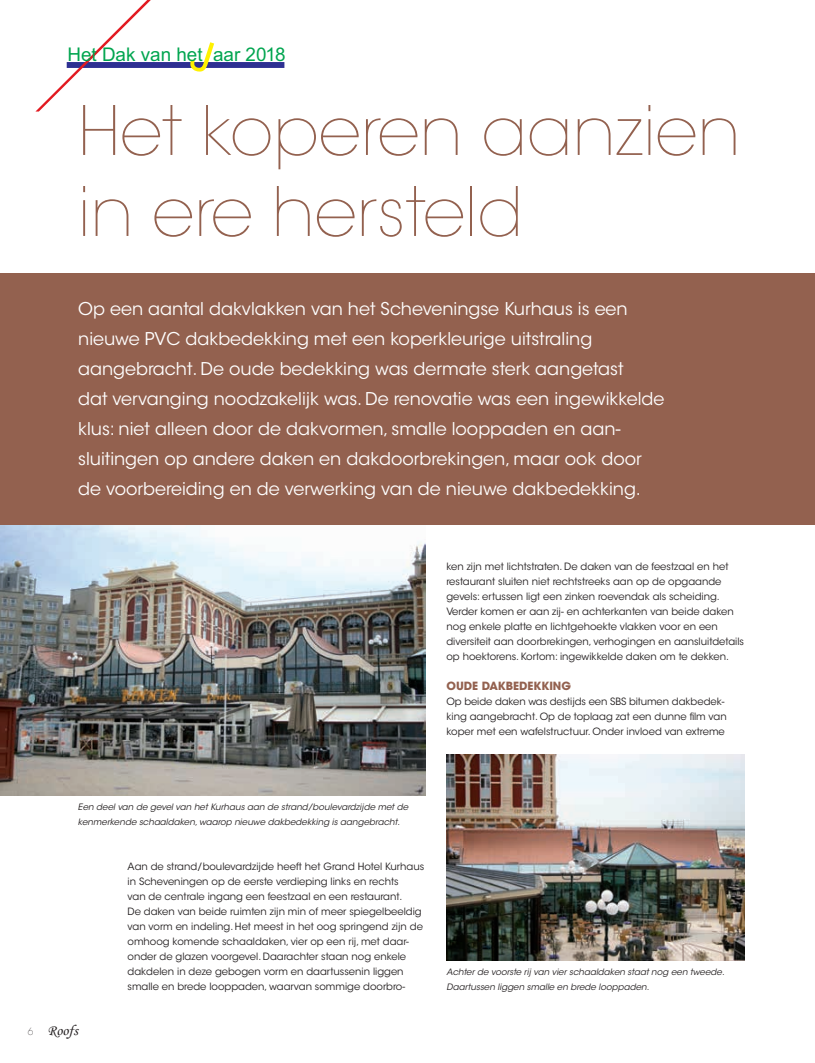
<style>
.page{position:relative;width:815px;height:1063px;background:#fff}
.page>*{position:absolute;margin:0;border:0;box-sizing:border-box;transform-origin:0 0}
.t1{font:200 67.5px/81px "ITC Avant Garde Std";color:#93614f}
.t2{font:18.88px "Arial";color:#00a54f}
.t3{font:17.5px/30px "ITC Avant Garde Std";color:#fff}
.t4{font:15px "Monotype Corsiva";color:#231f20}
.t5{font:700 11.25px "ITC Avant Garde Std";color:#93614f}
.t6{font:10px/15px "ITC Avant Garde Std";color:#231f20}
.t7{font:italic 8.75px/15px "ITC Avant Garde Std";color:#231f20}
.s1{font-family:"ITC Avant Garde Std";font-weight:200;font-size:10px}
</style>
<div class="page">
<div style="left:0;top:273px;width:815px;height:252px;background:#93614f"></div>
<div style="left:67px;top:62px;width:217px;height:6px;background:#2e3092"></div>
<svg style="left:35px;top:0;width:116px;height:112px"></svg>
<img style="left:0;top:525px;width:425px;height:270px">
<img style="left:446px;top:755px;width:298px;height:205px">
<h2 class="t2" style="left:67px;top:42px;width:220px">Het Dak van het aar 2018</h2>
<h1 class="t1" style="left:78px;top:92px;width:664px">Het koperen aanzien in ere hersteld</h1>
<p class="t3" style="left:78px;top:294px;width:588px">Op een aantal dakvlakken van het Scheveningse Kurhaus is een nieuwe PVC dakbedekking met een koperkleurige uitstraling aangebracht. De oude bedekking was dermate sterk aangetast<br>dat vervanging noodzakelijk was. De renovatie was een ingewikkelde klus: niet alleen door de dakvormen, smalle looppaden en aan&shy;sluitingen op andere daken en dakdoorbrekingen, maar ook door de voorbereiding en de verwerking van de nieuwe dakbedekking.</p>
<p class="t6" style="left:446px;top:559px;width:299px">ken zijn met lichtstraten. De daken van de feestzaal en het restaurant sluiten niet rechtstreeks aan op de opgaande gevels: ertussen ligt een zinken roevendak als scheiding.<br>Verder komen er aan zij- en achterkanten van beide daken nog enkele platte en lichtgehoekte vlakken voor en een diversiteit aan doorbrekingen, verhogingen en aansluitdetails op hoektorens. Kortom: ingewikkelde daken om te dekken.</p>
<p class="t5" style="left:446px;top:679px;width:126px">OUDE DAKBEDEKKING</p>
<p class="t6" style="left:446px;top:694px;width:282px">Op beide daken was destijds een SBS bitumen dakbedek&shy;king aangebracht. Op de toplaag zat een dunne film van koper met een wafelstructuur. Onder invloed van extreme</p>
<p class="t7" style="left:78px;top:800px;width:332px">Een deel van de gevel van het Kurhaus aan de strand/boulevardzijde met de kenmerkende schaaldaken, waarop nieuwe dakbedekking is aangebracht.</p>
<h3 class="t4" style="left:28px;top:1021px;width:51px"><span class="s1">6</span> Roofs</h3>
<p class="t6" style="left:128px;top:859px;width:298px">Aan de strand/boulevardzijde heeft het Grand Hotel Kurhaus in Scheveningen op de eerste verdieping links en rechts<br>van de centrale ingang een feestzaal en een restaurant.<br>De daken van beide ruimten zijn min of meer spiegelbeeldig van vorm en indeling. Het meest in het oog springend zijn de omhoog komende schaaldaken, vier op een rij, met daar&shy;onder de glazen voorgevel. Daarachter staan nog enkele dakdelen in deze gebogen vorm en daartussenin liggen smalle en brede looppaden, waarvan sommige doorbro-</p>
<p class="t7" style="left:446px;top:965px;width:280px">Achter de voorste rij van vier schaaldaken staat nog een tweede.<br>Daartussen liggen smalle en brede looppaden.</p>
</div>
